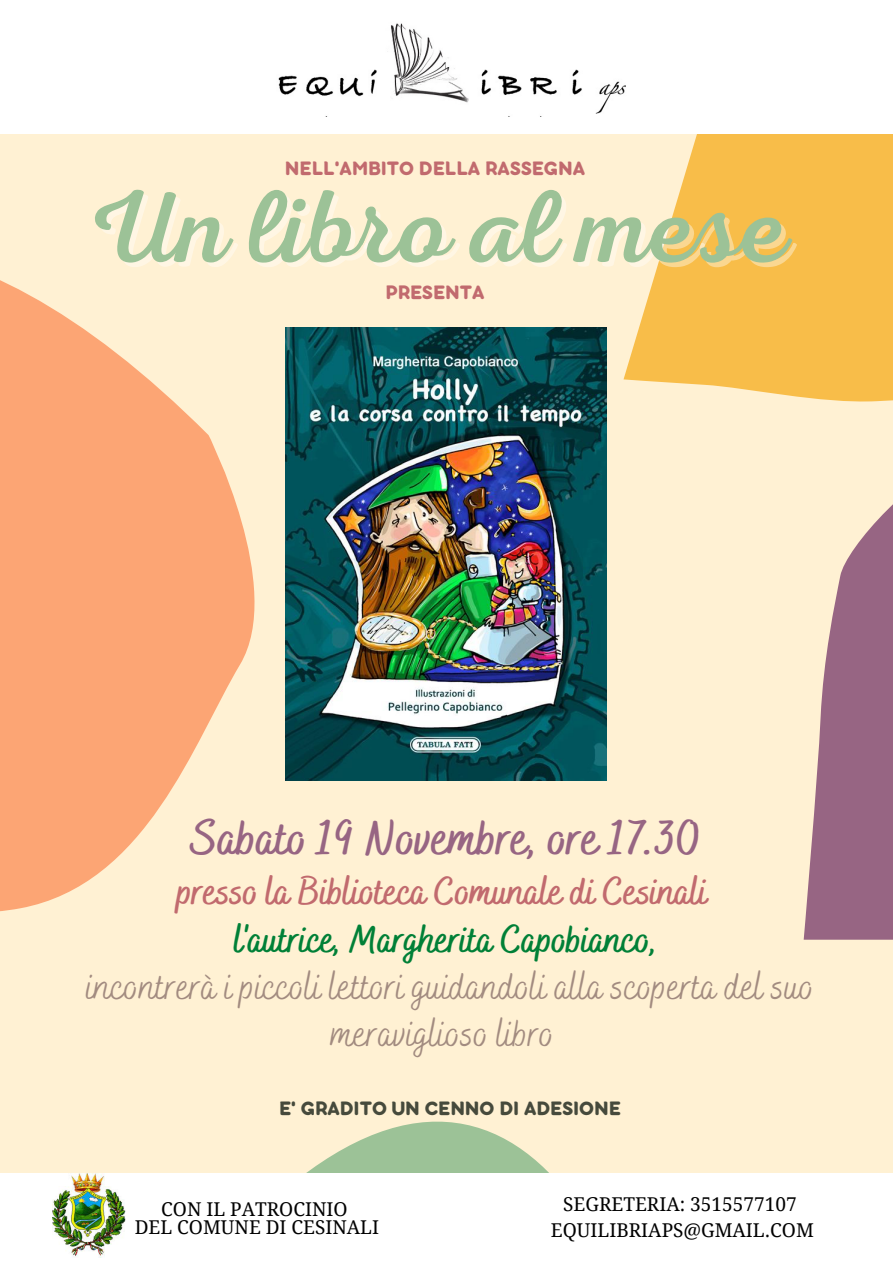
<style>
.page{position:relative;width:893px;height:1264px;background:#fff}
.page>*{position:absolute;margin:0;border:0;box-sizing:border-box;transform-origin:0 0}
.t1{font:103.5px "RTL Adam Script Regular";color:#9cc297}
.t2{font:700 49.5px "Bakerie Smooth";color:#976583}
.t3{font:39px/47.2px "Bakerie Smooth";color:#a28b80;text-align:center}
.t4{font:700 39px "Bakerie Smooth";color:#c16a6e}
.t5{font:700 39px "Bakerie Smooth";color:#008037}
.t6{font:700 21px "Bubbleboddy Neue";color:#c16a6e}
.t7{font:700 21px "Bubbleboddy Neue";color:#464a3c}
.t8{font:19.05px/18px "Droid Serif";color:#000;text-align:center}
</style>
<div class="page">
<div style="left:0;top:0;width:892px;height:1262px;background:#fff1d3"></div>
<svg style="left:0;top:280px;width:286px;height:632px;fill:#fca574"></svg>
<svg style="left:623px;top:134px;width:269px;height:268px;fill:#f8bd49"></svg>
<svg style="left:306px;top:1121px;width:243px;height:52px;fill:#9cc297"></svg>
<svg style="left:803px;top:505px;width:89px;height:434px"></svg>
<div style="left:0;top:0;width:892px;height:134px;background:#fff"></div>
<img style="left:278px;top:23px;width:348px;height:91px">
<img style="left:286px;top:328px;width:320px;height:453px">
<div style="left:0;top:1173px;width:892px;height:89px;background:#fff"></div>
<img style="left:53px;top:1173px;width:73px;height:85px">
<p class="t6" style="left:285px;top:161px;width:302px">NELL'AMBITO DELLA RASSEGNA</p>
<h1 class="t1" style="left:85px;top:168px;width:704px">Un libro al mese</h1>
<p class="t6" style="left:385px;top:285px;width:101px">PRESENTA</p>
<h2 class="t2" style="left:192px;top:808px;width:511px">Sabato 19 Novembre, ore 17.30</h2>
<h3 class="t4" style="left:177px;top:868px;width:531px">presso la Biblioteca Comunale di Cesinali</h3>
<h3 class="t5" style="left:234px;top:916px;width:425px">l'autrice, Margherita Capobianco,</h3>
<h3 class="t3" style="left:86px;top:965px;width:729px">incontrerà i piccoli lettori guidandoli alla scoperta del suo meraviglioso libro</h3>
<p class="t7" style="left:279px;top:1102px;width:343px">E' GRADITO UN CENNO DI ADESIONE</p>
<p class="t8" style="left:135px;top:1199px;width:246px">CON IL PATROCINIO<br>DEL COMUNE DI CESINALI</p>
<p class="t8" style="left:551px;top:1191px;width:264px;line-height:25.8px">SEGRETERIA: 3515577107<br>EQUILIBRIAPS@GMAIL.COM</p>
</div>
